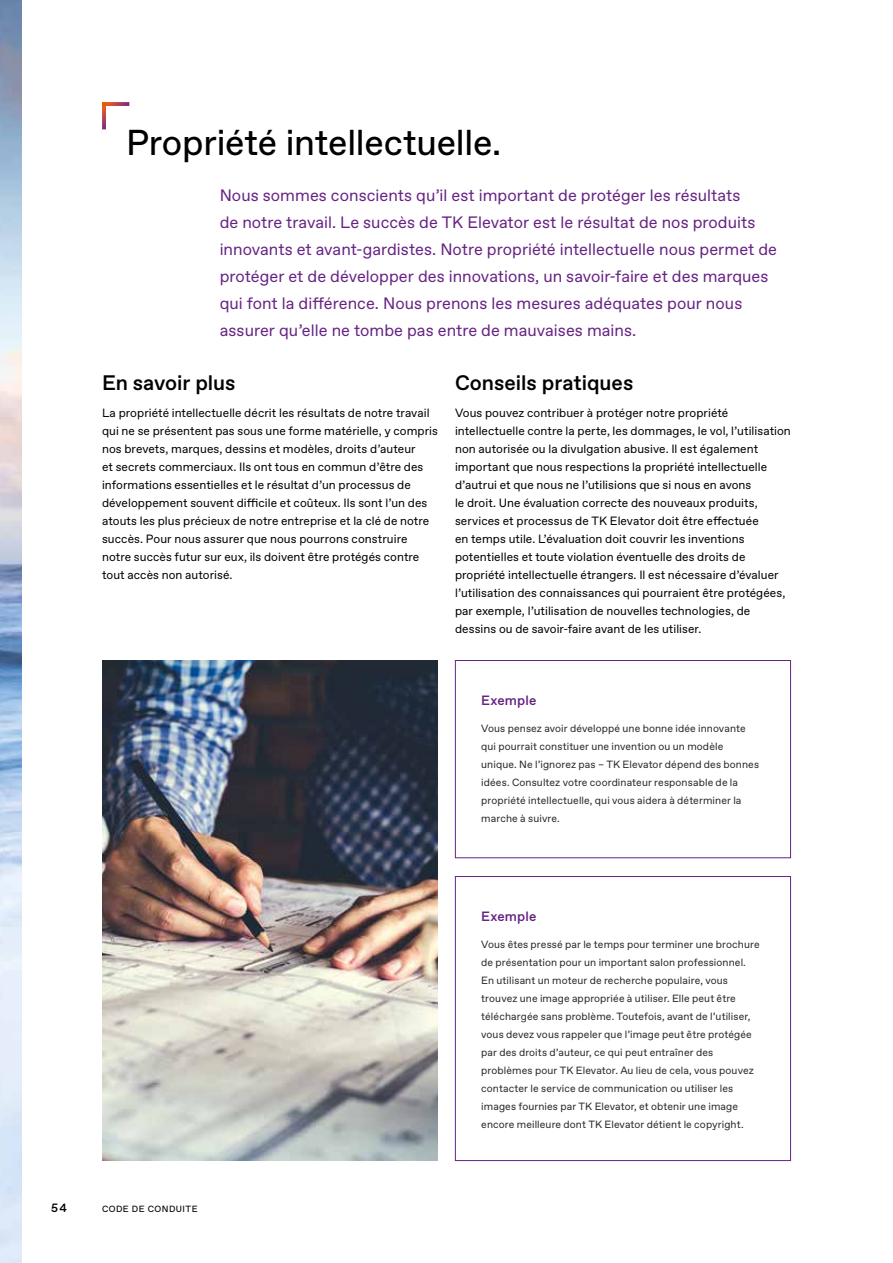
<style>
.page{position:relative;width:893px;height:1263px;background:#fff}
.page>*{position:absolute;margin:0;border:0;box-sizing:border-box;transform-origin:0 0}
.t1{font:36px "TKE Type";letter-spacing:-.01em;color:#000}
.t2{font:500 21px "TKE Type";color:#000}
.t3{font:16.5px/27px "TKE Type";letter-spacing:.005em;color:#662383}
.t4{font:500 13.5px "TKE Type";letter-spacing:.015em;color:#662383}
.t5{font:12px/18px "TKE Type";letter-spacing:.005em;color:#000}
.t6{font:500 12px "TKE Type";color:#000}
.t7{font:10.5px/18px "TKE Type";letter-spacing:.01em;color:#282827}
.t8{font:9px "TKE Type";letter-spacing:.05em;color:#000}
</style>
<div class="page">
<img style="left:0;top:0;width:21px;height:1263px">
<svg style="left:102px;top:106px;width:4px;height:23px"></svg>
<svg style="left:102px;top:102px;width:27px;height:4px"></svg>
<div style="left:455px;top:660px;width:336px;height:198px;border:1px solid #662383"></div>
<div style="left:455px;top:876px;width:336px;height:285px;border:1px solid #662383"></div>
<img style="left:102px;top:660px;width:336px;height:501px">
<h1 class="t1" style="left:126px;top:121px;width:377px">Propriété intellectuelle.</h1>
<p class="t3" style="left:220px;top:182px;width:559px">Nous sommes conscients qu’il est important de protéger les résultats<br>de notre travail. Le succès de TK Elevator est le résultat de nos produits innovants et avant-gardistes. Notre propriété intellectuelle nous permet de protéger et de développer des innovations, un savoir-faire et des marques qui font la différence. Nous prenons les mesures adéquates pour nous assurer qu’elle ne tombe pas entre de mauvaises mains.</p>
<h2 class="t2" style="left:455px;top:370px;width:180px">Conseils pratiques</h2>
<p class="t5" style="left:455px;top:404px;width:337px">Vous pouvez contribuer à protéger notre propriété intellectuelle contre la perte, les dommages, le vol, l’utilisation non autorisée ou la divulgation abusive. Il est également important que nous respections la propriété intellectuelle d’autrui et que nous ne l’utilisions que si nous en avons<br>le droit. Une évaluation correcte des nouveaux produits, services et processus de TK Elevator doit être effectuée<br>en temps utile. L’évaluation doit couvrir les inventions potentielles et toute violation éventuelle des droits de propriété intellectuelle étrangers. Il est nécessaire d’évaluer l’utilisation des connaissances qui pourraient être protégées, par exemple, l’utilisation de nouvelles technologies, de dessins ou de savoir-faire avant de les utiliser.</p>
<h2 class="t2" style="left:102px;top:370px;width:135px">En savoir plus</h2>
<p class="t5" style="left:102px;top:404px;width:337px">La propriété intellectuelle décrit les résultats de notre travail qui ne se présentent pas sous une forme matérielle, y compris nos brevets, marques, dessins et modèles, droits d’auteur<br>et secrets commerciaux. Ils ont tous en commun d’être des informations essentielles et le résultat d’un processus de développement souvent difficile et coûteux. Ils sont l’un des atouts les plus précieux de notre entreprise et la clé de notre succès. Pour nous assurer que nous pourrons construire notre succès futur sur eux, ils doivent être protégés contre tout accès non autorisé.</p>
<p class="t4" style="left:481px;top:692px;width:57px">Exemple</p>
<p class="t7" style="left:481px;top:720px;width:279px">Vous pensez avoir développé une bonne idée innovante qui pourrait constituer une invention ou un modèle unique. Ne l’ignorez pas – TK Elevator dépend des bonnes idées. Consultez votre coordinateur responsable de la propriété intellectuelle, qui vous aidera à déterminer la marche à suivre.</p>
<p class="t6" style="left:51px;top:1201px;width:18px">54</p>
<p class="t8" style="left:102px;top:1203px;width:97px">CODE DE CONDUITE</p>
<p class="t4" style="left:481px;top:908px;width:57px">Exemple</p>
<p class="t7" style="left:481px;top:936px;width:280px">Vous êtes pressé par le temps pour terminer une brochure de présentation pour un important salon professionnel.<br>En utilisant un moteur de recherche populaire, vous trouvez une image appropriée à utiliser. Elle peut être téléchargée sans problème. Toutefois, avant de l’utiliser, vous devez vous rappeler que l’image peut être protégée par des droits d’auteur, ce qui peut entraîner des problèmes pour TK Elevator. Au lieu de cela, vous pouvez contacter le service de communication ou utiliser les images fournies par TK Elevator, et obtenir une image encore meilleure dont TK Elevator détient le copyright.</p>
</div>
